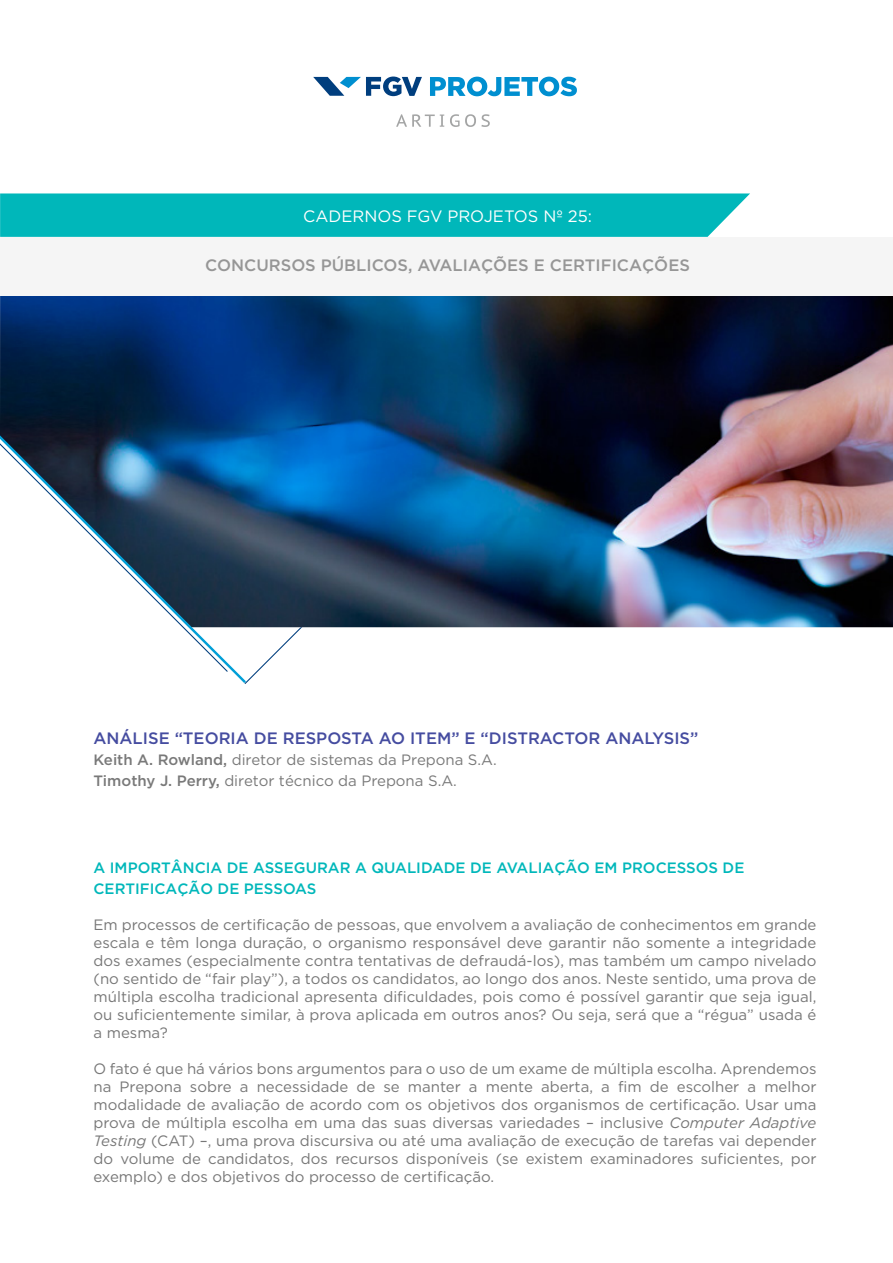
<style>
.page{position:relative;width:893px;height:1263px;background:#fff}
.page>*{position:absolute;margin:0;border:0;box-sizing:border-box;transform-origin:0 0}
.t1{font:500 16.5px "Gotham";color:#454ca0}
.t2{font:500 16.5px "Gotham";color:#969696}
.t3{font:16.5px "Gotham";color:#fff}
.t4{font:15px/18px "Gotham";color:#777;text-align:justify}
.t5{font:15px/21px "Gotham";color:#797979}
.t6{font:500 15px/21px "Gotham";color:#00b7ba}
.s1{font-weight:500}
.s2{font-style:italic}
</style>
<div class="page">
<svg style="left:244px;top:627px;width:59px;height:57px"></svg>
<img style="left:0;top:296px;width:893px;height:331px">
<div style="left:0;top:237px;width:893px;height:59px;background:#f5f5f5"></div>
<svg style="left:0;top:193px;width:750px;height:44px;background:#0ab9bc"></svg>
<svg style="left:313px;top:77px;width:109px;height:19px"></svg>
<svg style="left:430px;top:77px;width:147px;height:19px"></svg>
<svg style="left:396px;top:114px;width:48px;height:13px"></svg>
<svg style="left:450px;top:114px;width:40px;height:13px"></svg>
<svg style="left:0;top:435px;width:246px;height:248px"></svg>
<svg style="left:0;top:443px;width:228px;height:229px"></svg>
<p class="t3" style="left:303px;top:207px;width:290px">Cadernos fgv projetos N º 25:</p>
<p class="t2" style="left:205px;top:256px;width:486px">CONCURSOS PÚBLICOS, AVALIAÇÕES E CERTIFICAÇÕES</p>
<p class="t1" style="left:94px;top:729px;width:606px">ANÁLISE “TEORIA DE RESPOSTA AO ITEM” E “DISTRACTOR ANALYSIS”</p>
<p class="t5" style="left:94px;top:749px;width:405px"><span class="s1">KEITH A. ROWLAND,</span> diretor de sistemas da Prepona S.A.<br><span class="s1">TIMOTHY J. PERRY,</span> diretor técnico da Prepona S.A.</p>
<p class="t6" style="left:94px;top:857px;width:652px">A IMPORTÂNCIA DE ASSEGURAR A QUALIDADE DE AVALIAÇÃO EM PROCESSOS DE<br>CERTIFICAÇÃO DE PESSOAS</p>
<p class="t4" style="left:94px;top:916px;width:724px">Em processos de certificação de pessoas, que envolvem a avaliação de conhecimentos em grande escala e têm longa duração, o organismo responsável deve garantir não somente a integridade dos exames (especialmente contra tentativas de defraudá-los), mas também um campo nivelado (no sentido de “fair play”), a todos os candidatos, ao longo dos anos. Neste sentido, uma prova de múltipla escolha tradicional apresenta dificuldades, pois como é possível garantir que seja igual, ou suficientemente similar, à prova aplicada em outros anos? Ou seja, será que a “régua” usada é a mesma?</p>
<p class="t4" style="left:94px;top:1060px;width:724px">O fato é que há vários bons argumentos para o uso de um exame de múltipla escolha. Aprendemos na Prepona sobre a necessidade de se manter a mente aberta, a fim de escolher a melhor modalidade de avaliação de acordo com os objetivos dos organismos de certificação. Usar uma prova de múltipla escolha em uma das suas diversas variedades – inclusive <span class="s2">Computer Adaptive Testing</span> (CAT) –, uma prova discursiva ou até uma avaliação de execução de tarefas vai depender do volume de candidatos, dos recursos disponíveis (se existem examinadores suficientes, por exemplo) e dos objetivos do processo de certificação.</p>
</div>
